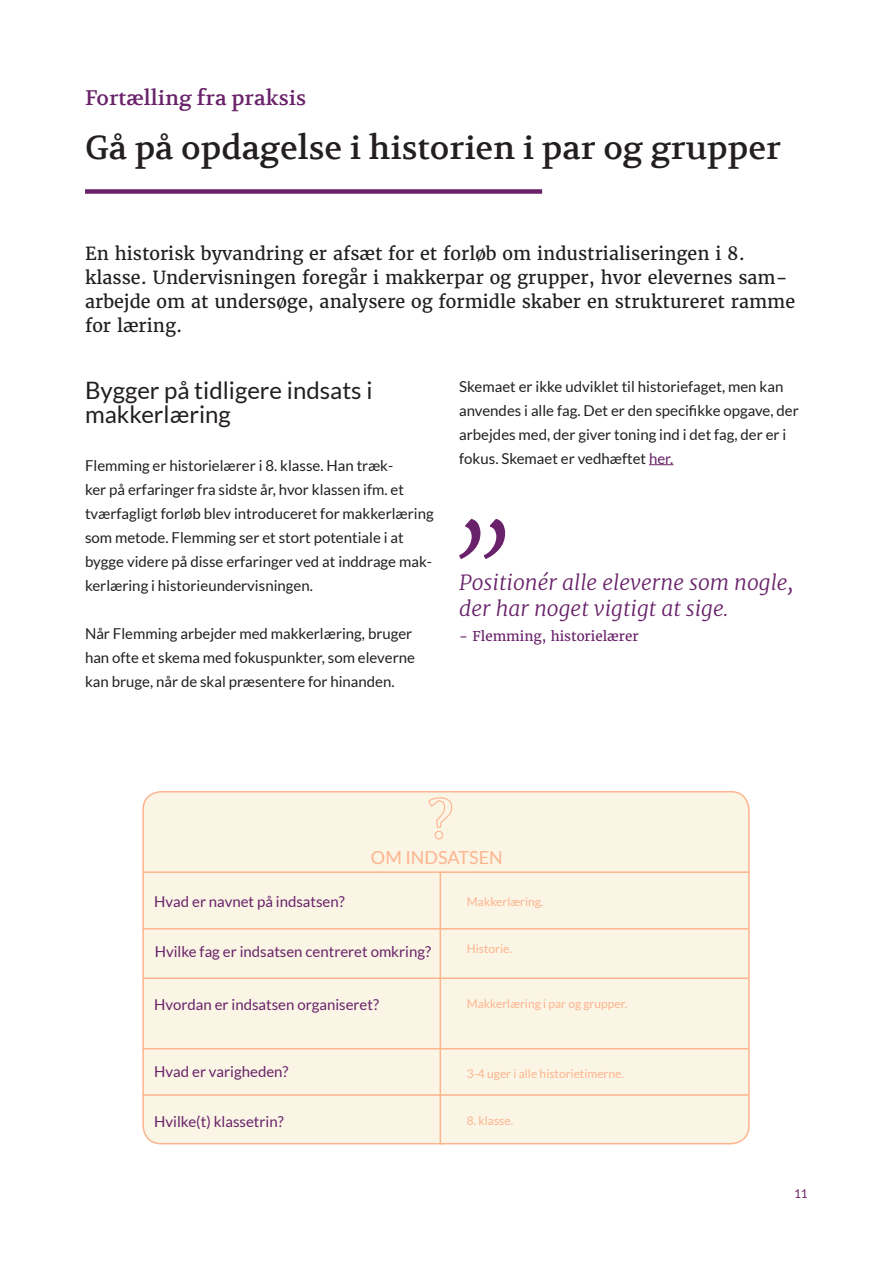
<style>
.page{position:relative;width:893px;height:1263px;background:#fff}
.page>*{position:absolute;margin:0;border:0;box-sizing:border-box;transform-origin:0 0}
.Overskrift_2{font:33px "Volkhov";color:#231f20}
.Overskrift_3{font:24px/24px "Lato";color:#231f20}
.citat{font:italic 300 21px/25.2px "Merriweather";color:#69226a}
.Brødtekst{font:21px "Volkhov";color:#69226a}
.underrubrik{font:18px/24px "Merriweather";color:#231f20}
.t1{font:18px "Lato";color:#feb48f}
.Brødtekst-2{font:15px/24px "Lato";color:#231f20}
.t2{font:15px "Lato";color:#69226a}
.citat-2{font:13.5px "Merriweather";color:#69226a}
.Brødtekst-3{font:12px "Lato";color:#feb48f}
.t3{font:12px "Lato";color:#69226a}
.s1{color:#69226a}
</style>
<div class="page">
<div style="left:85px;top:189px;width:457px;height:5px;background:#69226a"></div>
<svg style="left:649px;top:464px;width:24px;height:1px"></svg>
<div style="left:143px;top:792px;width:606px;height:352px;background:#faf5e4;border-radius:18px"></div>
<div style="left:142px;top:791px;width:608px;height:353px;border:2px solid #feb48f;border-radius:18px"></div>
<hr style="left:142px;top:871px;width:608px;height:2px;background:#feb48f">
<hr style="left:142px;top:928px;width:606px;height:1px;background:#feb48f">
<hr style="left:142px;top:977px;width:606px;height:2px;background:#feb48f">
<hr style="left:142px;top:1048px;width:606px;height:1px;background:#feb48f">
<hr style="left:142px;top:1094px;width:606px;height:2px;background:#feb48f">
<hr style="left:440px;top:871px;width:1px;height:274px;background:#feb48f">
<svg style="left:428px;top:797px;width:25px;height:43px"></svg>
<svg style="left:459px;top:519px;width:46px;height:40px"></svg>
<p class="Brødtekst" style="left:85px;top:85px;width:223px">Fortælling fra praksis</p>
<p class="Overskrift_2" style="left:85px;top:127px;width:697px">Gå på opdagelse i historien i par og grupper</p>
<p class="underrubrik" style="left:85px;top:242px;width:712px">En historisk byvandring er afsæt for et forløb om industrialiseringen i 8. klasse. Undervisningen foregår i makkerpar og grupper, hvor elevernes sam&shy;arbejde om at undersøge, analysere og formidle skaber en struktureret ramme for læring.</p>
<p class="Overskrift_3" style="left:85px;top:378px;width:289px">Bygger på tidligere indsats i makkerlæring</p>
<p class="Brødtekst-2" style="left:85px;top:453px;width:350px">Flemming er historielærer i 8. klasse. Han træk-<br>ker på erfaringer fra sidste år, hvor klassen ifm. et tværfagligt forløb blev introduceret for makkerlæring som metode. Flemming ser et stort potentiale i at bygge videre på disse erfaringer ved at inddrage mak&shy;kerlæring i historieundervisningen.</p>
<p class="Brødtekst-2" style="left:85px;top:621px;width:331px">Når Flemming arbejder med makkerlæring, bruger han ofte et skema med fokuspunkter, som eleverne kan bruge, når de skal præsentere for hinanden.</p>
<p class="Brødtekst-2" style="left:459px;top:374px;width:341px">Skemaet er ikke udviklet til historiefaget, men kan anvendes i alle fag. Det er den specifikke opgave, der arbejdes med, der giver toning ind i det fag, der er i fokus. Skemaet er vedhæftet <span class="s1">her.</span></p>
<p class="citat" style="left:459px;top:569px;width:336px">Positionér alle eleverne som nogle, der har noget vigtigt at sige.</p>
<p class="citat-2" style="left:459px;top:627px;width:181px">- Flemming, historielærer</p>
<p class="t1" style="left:371px;top:847px;width:133px">OM INDSATSEN</p>
<p class="t2" style="left:154px;top:893px;width:192px">Hvad er navnet på indsatsen?</p>
<p class="t2" style="left:155px;top:944px;width:278px">Hvilke fag er indsatsen centreret omkring?</p>
<p class="t2" style="left:154px;top:996px;width:226px">Hvordan er indsatsen organiseret?</p>
<p class="t2" style="left:154px;top:1063px;width:136px">Hvad er varigheden?</p>
<p class="t2" style="left:154px;top:1113px;width:131px">Hvilke(t) klassetrin?</p>
<p class="Brødtekst-3" style="left:467px;top:894px;width:78px">Makkerlæring.</p>
<p class="Brødtekst-3" style="left:467px;top:942px;width:47px">Historie.</p>
<p class="Brødtekst-3" style="left:467px;top:996px;width:162px">Makkerlæring i par og grupper.</p>
<p class="Brødtekst-3" style="left:467px;top:1066px;width:159px">3-4 uger i alle historietimerne.</p>
<p class="Brødtekst-3" style="left:467px;top:1114px;width:48px">8. klasse.</p>
<p class="t3" style="left:794px;top:1186px;width:15px">11</p>
</div>
